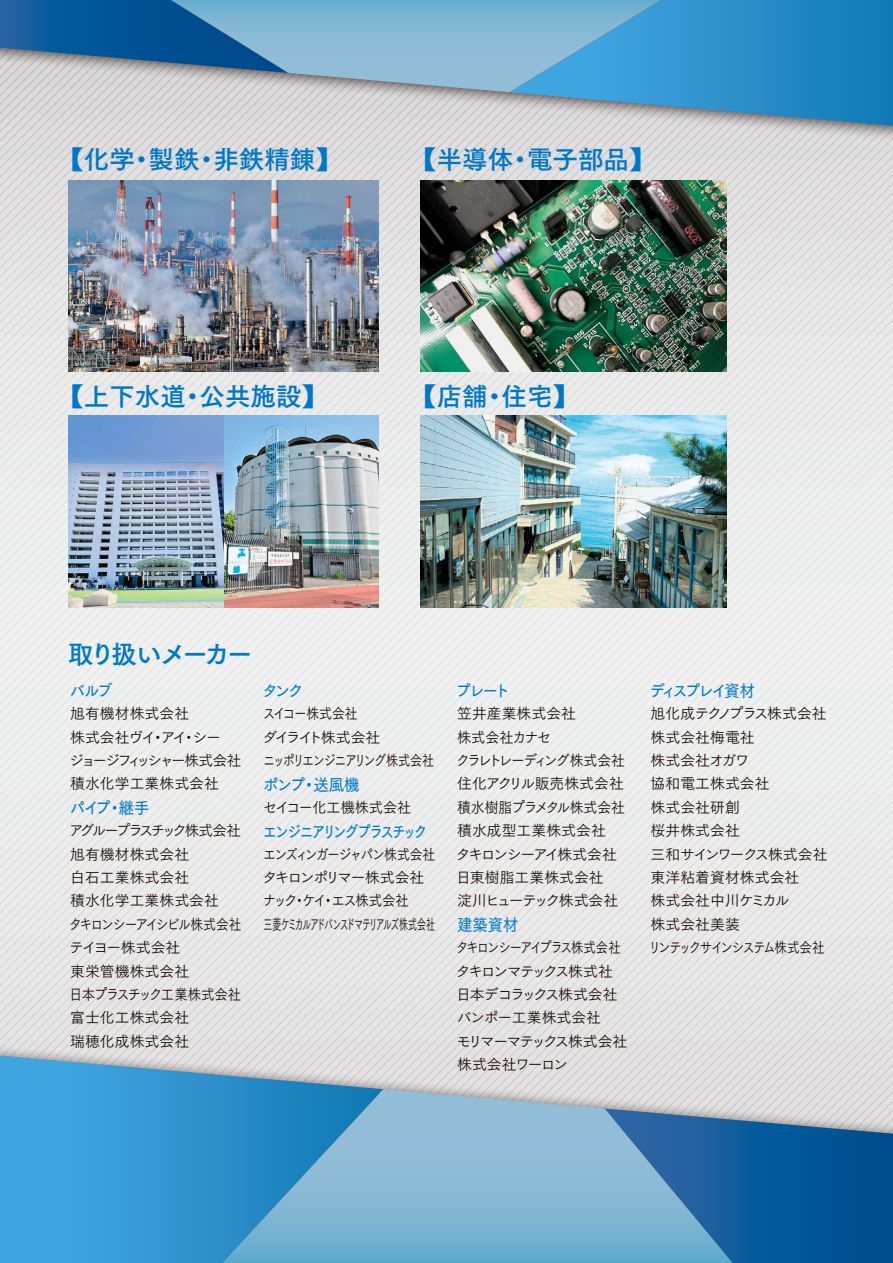
<style>
.page{position:relative;width:893px;height:1263px;background:#fff}
.page>*{position:absolute;margin:0;border:0;box-sizing:border-box;transform-origin:0 0}
.t1{font:25.5px "Tsuku Go Pro B";color:#0078c7}
.t2{font:25.5px "Tsuku Go Pro B";letter-spacing:-.135em;color:#0078c7}
.t3{font:16.5px "Tsuku Go Pro D";letter-spacing:-.12em;color:#0078c7;scale:.93 1}
.t4{font:16.5px "Tsuku Go Pro D";letter-spacing:-.12em;color:#0078c7;scale:.83 1}
.t5{font:16.5px "Tsuku Go Pro D";letter-spacing:-.14em;color:#0078c7;scale:.93 1}
.t6{font:14.85px "Tsuku Go Pro R";color:#140700}
.t7{font:14.85px/23.4px "Tsuku Go Pro R";letter-spacing:-.11em;color:#140700}
.t8{font:14.85px "Tsuku Go Pro R";letter-spacing:-.19em;color:#140700}
.t9{font:14.85px "Tsuku Go Pro R";letter-spacing:-.02em;color:#140700}
.t10{font:14.85px "Tsuku Go Pro R";letter-spacing:-.14em;color:#140700}
.t11{font:14.85px "Tsuku Go Pro R";letter-spacing:-.13em;color:#140700;scale:.6 1}
.t12{font:14.85px "Tsuku Go Pro R";letter-spacing:-.12em;color:#140700;scale:.81 1}
.t13{font:14.85px "Tsuku Go Pro R";letter-spacing:-.13em;color:#140700;scale:.84 1}
.t14{font:14.85px "Tsuku Go Pro R";letter-spacing:-.12em;color:#140700;scale:.86 1}
.t15{font:14.85px "Tsuku Go Pro R";letter-spacing:-.135em;color:#140700;scale:.86 1}
.t16{font:14.85px "Tsuku Go Pro R";letter-spacing:-.12em;color:#140700;scale:.83 1}
.t17{font:14.85px "Tsuku Go Pro R";letter-spacing:-.13em;color:#140700;scale:.93 1}
.t18{font:14.85px "Tsuku Go Pro R";letter-spacing:-.09em;color:#140700;scale:.9 1}
.t19{font:14.85px "Tsuku Go Pro R";letter-spacing:-.075em;color:#140700}
.t20{font:14.85px "Tsuku Go Pro R";letter-spacing:-.02em;color:#140700;scale:.93 1}
.t21{font:14.85px "Tsuku Go Pro R";letter-spacing:-.105em;color:#140700;scale:.9 1}
.t22{font:14.85px "Tsuku Go Pro R";letter-spacing:-.08em;color:#140700}
.t23{font:14.85px "Tsuku Go Pro R";letter-spacing:-.09em;color:#140700}
.t24{font:14.85px "Tsuku Go Pro R";letter-spacing:-.07em;color:#140700}
.t25{font:14.85px "Tsuku Go Pro R";color:#140700;scale:.95 1}
.t26{font:14.85px "Tsuku Go Pro R";letter-spacing:-.15em;color:#140700}
.t27{font:14.85px "Tsuku Go Pro R";letter-spacing:-.04em;color:#140700;scale:.86 1}
.t28{font:14.85px "Tsuku Go Pro R";letter-spacing:-.04em;color:#140700}
.t29{font:14.85px "Tsuku Go Pro R";letter-spacing:-.04em;color:#140700;scale:.95 1}
</style>
<div class="page">
<div style="left:0;top:0;width:893px;height:1263px;background:#140700;opacity:.75"></div>
<svg style="left:510px;top:0;width:382px;height:126px;background:#4291c1"></svg>
<svg style="left:0;top:0;width:150px;height:73px;background:#3570a0"></svg>
<svg style="left:150px;top:0;width:532px;height:92px;background:#6fa7ca"></svg>
<svg style="left:0;top:1054px;width:383px;height:209px;background:#4ea4d7"></svg>
<svg style="left:211px;top:1089px;width:532px;height:174px;background:#73aecf"></svg>
<svg style="left:892px;top:0;width:1px;height:126px"></svg>
<svg style="left:605px;top:1108px;width:288px;height:155px;background:#3476aa"></svg>
<img style="left:68px;top:181px;width:310px;height:190px">
<img style="left:421px;top:181px;width:305px;height:190px">
<img style="left:223px;top:416px;width:155px;height:191px">
<img style="left:421px;top:416px;width:305px;height:191px">
<img style="left:68px;top:416px;width:155px;height:191px">
<h1 class="t1" style="left:58px;top:137px;width:284px">【化学・製鉄・非鉄精錬】</h1>
<h1 class="t1" style="left:411px;top:137px;width:245px">【半導体・電子部品】</h1>
<h1 class="t1" style="left:58px;top:374px;width:270px">【上下水道・公共施設】</h1>
<h1 class="t1" style="left:411px;top:374px;width:168px">【店舗・住宅】</h1>
<h1 class="t2" style="left:68px;top:632px;width:186px">取り扱いメーカー</h1>
<p class="t3" style="left:70px;top:677px;width:48px">バルブ</p>
<p class="t3" style="left:262px;top:677px;width:46px">タンク</p>
<p class="t3" style="left:456px;top:677px;width:60px">プレート</p>
<p class="t5" style="left:650px;top:677px;width:115px">ディスプレイ資材</p>
<p class="t6" style="left:70px;top:701px;width:121px">旭有機材株式会社</p>
<p class="t27" style="left:263px;top:701px;width:112px">スイコー株式会社</p>
<p class="t6" style="left:457px;top:701px;width:121px">笠井産業株式会社</p>
<p class="t19" style="left:651px;top:701px;width:178px">旭化成テクノプラス株式会社</p>
<p class="t22" style="left:70px;top:725px;width:152px">株式会社ヴイ・アイ・シー</p>
<p class="t26" style="left:262px;top:725px;width:120px">ダイライト株式会社</p>
<p class="t29" style="left:457px;top:725px;width:101px">株式会社カナセ</p>
<p class="t6" style="left:651px;top:725px;width:106px">株式会社梅電社</p>
<p class="t8" style="left:70px;top:748px;width:173px">ジョージフィッシャー株式会社</p>
<p class="t12" style="left:263px;top:748px;width:213px">ニッポリエンジニアリング株式会社</p>
<p class="t17" style="left:456px;top:748px;width:183px">クラレトレーディング株式会社</p>
<p class="t9" style="left:651px;top:748px;width:101px">株式会社オガワ</p>
<p class="t6" style="left:70px;top:771px;width:150px">積水化学工業株式会社</p>
<p class="t3" style="left:263px;top:771px;width:105px">ポンプ・送風機</p>
<p class="t6" style="left:457px;top:771px;width:168px">住化アクリル販売株式会社</p>
<p class="t6" style="left:651px;top:771px;width:121px">協和電工株式会社</p>
<p class="t3" style="left:70px;top:794px;width:87px">パイプ・継手</p>
<p class="t25" style="left:263px;top:795px;width:158px">セイコー化工機株式会社</p>
<p class="t20" style="left:457px;top:795px;width:182px">積水樹脂プラメタル株式会社</p>
<p class="t9" style="left:651px;top:795px;width:91px">株式会社研創</p>
<p class="t8" style="left:69px;top:818px;width:173px">アグループラスチック株式会社</p>
<p class="t4" style="left:263px;top:818px;width:200px">エンジニアリングプラスチック</p>
<p class="t6" style="left:457px;top:818px;width:150px">積水成型工業株式会社</p>
<p class="t9" style="left:651px;top:818px;width:91px">桜井株式会社</p>
<p class="t6" style="left:70px;top:842px;width:121px">旭有機材株式会社</p>
<p class="t14" style="left:263px;top:842px;width:202px">エンズィンガージャパン株式会社</p>
<p class="t10" style="left:456px;top:842px;width:163px">タキロンシーアイ株式会社</p>
<p class="t7" style="left:651px;top:841px;width:178px">三和サインワークス株式会社</p>
<p class="t6" style="left:70px;top:865px;width:121px">白石工業株式会社</p>
<p class="t23" style="left:262px;top:865px;width:164px">タキロンポリマー株式会社</p>
<p class="t6" style="left:456px;top:865px;width:149px">日東樹脂工業株式会社</p>
<p class="t6" style="left:651px;top:865px;width:150px">東洋粘着資材株式会社</p>
<p class="t6" style="left:70px;top:888px;width:150px">積水化学工業株式会社</p>
<p class="t21" style="left:263px;top:888px;width:164px">ナック・ケイ・エス株式会社</p>
<p class="t7" style="left:457px;top:887px;width:163px">淀川ヒューテック株式会社</p>
<p class="t6" style="left:651px;top:888px;width:140px">株式会社中川ケミカル</p>
<p class="t15" style="left:69px;top:912px;width:202px">タキロンシーアイシビル株式会社</p>
<p class="t11" style="left:264px;top:912px;width:287px">三菱ケミカルアドバンスドマテリアルズ株式会社</p>
<p class="t3" style="left:457px;top:911px;width:68px">建築資材</p>
<p class="t9" style="left:651px;top:912px;width:91px">株式会社美装</p>
<p class="t28" style="left:69px;top:935px;width:113px">テイヨー株式会社</p>
<p class="t16" style="left:456px;top:935px;width:200px">タキロンシーアイプラス株式会社</p>
<p class="t13" style="left:648px;top:935px;width:211px">リンテックサインシステム株式会社</p>
<p class="t6" style="left:70px;top:959px;width:121px">東栄管機株式会社</p>
<p class="t10" style="left:456px;top:959px;width:159px">タキロンマテックス株式社</p>
<p class="t18" style="left:69px;top:982px;width:193px">日本プラスチック工業株式会社</p>
<p class="t24" style="left:456px;top:982px;width:163px">日本デコラックス株式会社</p>
<p class="t6" style="left:70px;top:1005px;width:121px">富士化工株式会社</p>
<p class="t6" style="left:457px;top:1005px;width:146px">バンポー工業株式会社</p>
<p class="t6" style="left:70px;top:1029px;width:121px">瑞穂化成株式会社</p>
<p class="t7" style="left:456px;top:1028px;width:173px">モリマーマテックス株式会社株式会社ワーロン</p>
</div>
